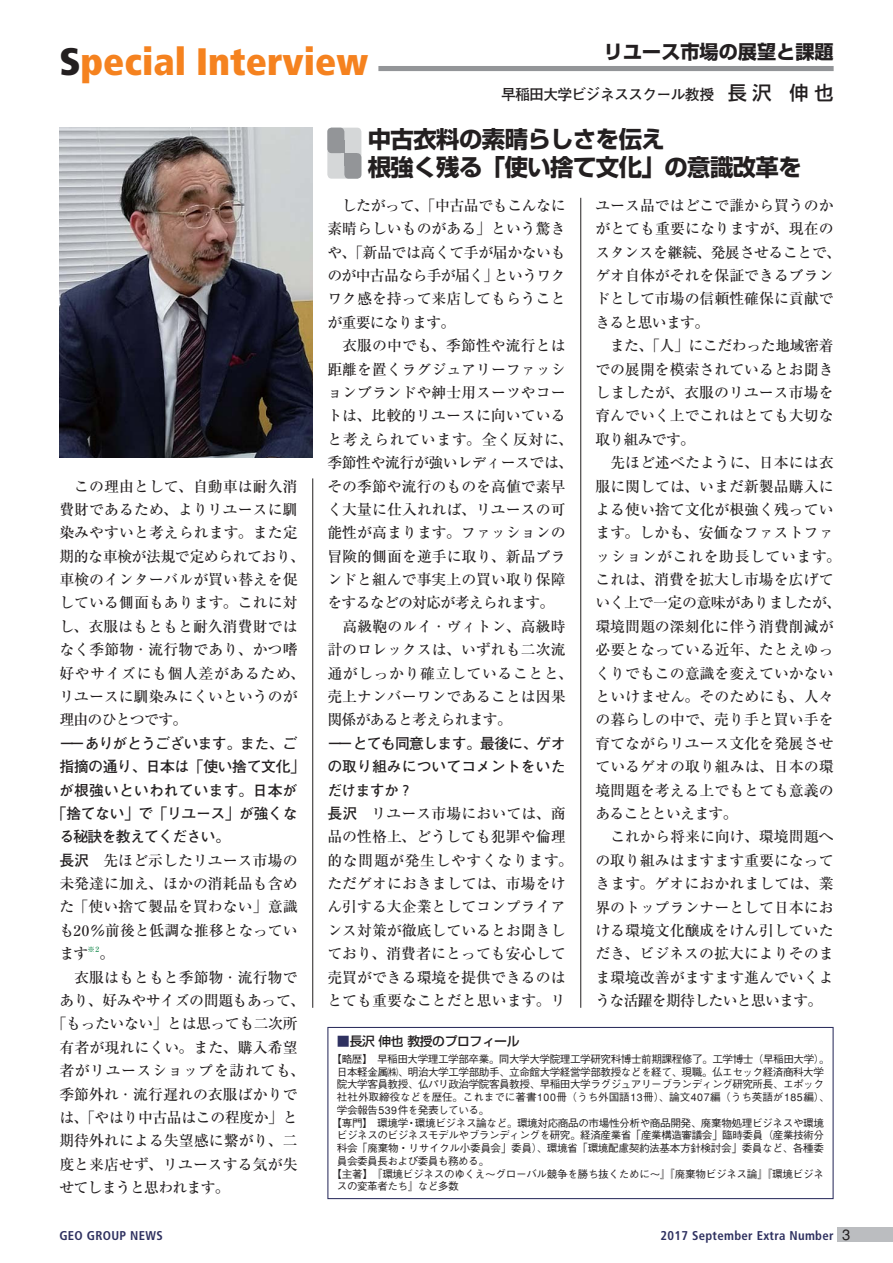
<style>
.page{position:relative;width:893px;height:1263px;background:#fff}
.page>*{position:absolute;margin:0;border:0;box-sizing:border-box;transform-origin:0 0}
.t1{font:900 condensed 38.25px "Frutiger";color:#f5821f}
.t2{font:23.4px/27.6px "Shin Go Bold 83 pv RKSJ H";letter-spacing:-.025em;color:#231f20}
.t3{font:19.2px "Shin Go Bold 83 pv RKSJ H";color:#231f20}
.t4{font:14.85px/23.4px "Ryumin Medium 83 pv RKSJ H";color:#231f20}
.t5{font:14.85px/23.4px "Futo Go B101 Bold 83 pv RKSJ H";letter-spacing:-.04em;color:#231f20;text-align:justify}
.t6{font:14.85px "Ryumin Medium 83 pv RKSJ H";letter-spacing:-.03em;color:#231f20}
.t7{font:14.85px "Futo Go B101 Bold 83 pv RKSJ H";letter-spacing:.005em;color:#231f20}
.t8{font:14.85px "Ryumin Medium 83 pv RKSJ H";letter-spacing:.04em;color:#231f20}
.t9{font:14.85px "Ryumin Medium 83 pv RKSJ H";letter-spacing:-.05em;color:#231f20}
.t10{font:700 condensed 12.75px "Frutiger";letter-spacing:.025em;color:#2f3160}
.t11{font:12.75px "Shin Go Medium 83 pv RKSJ H";letter-spacing:-.025em;color:#231f20}
.t12{font:500 10.65px "Gothic BBB";letter-spacing:-.045em;color:#231f20}
.t13{font:500 10.65px "Gothic BBB";letter-spacing:-.01em;color:#231f20}
.t14{font:7.5px "Ryumin Medium 83 pv RKSJ H";color:#007f3d}
.s1{color:#231f20}
.s2{font-family:"Shin Go Medium 83 pv RKSJ H";font-size:19.2px}
.s3{font-family:"Futo Go B101 Bold 83 pv RKSJ H"}
.s4{color:#2f3160}
.s5{font-family:"Gothic BBB";font-weight:500;font-stretch:normal;font-size:14.85px;color:#231f20}
</style>
<div class="page">
<div style="left:327px;top:128px;width:34px;height:51px;background:#d5d7d8;border-radius:4px"></div>
<div style="left:327px;top:128px;width:17px;height:25px;background:#939598;border-radius:4px"></div>
<div style="left:344px;top:153px;width:17px;height:26px;background:#939598;border-radius:4px"></div>
<div style="left:331px;top:140px;width:13px;height:13px;background:#939598"></div>
<div style="left:344px;top:153px;width:13px;height:13px;background:#939598"></div>
<div style="left:837px;top:1227px;width:55px;height:15px;background:#bbbdc0"></div>
<hr style="left:580px;top:198px;width:1px;height:810px;background:#231f20">
<hr style="left:312px;top:478px;width:1px;height:530px;background:#231f20">
<div style="left:378px;top:66px;width:455px;height:5px;background:#939598"></div>
<img style="left:59px;top:128px;width:253px;height:329px">
<div style="left:327px;top:1027px;width:506px;height:172px;border:1px solid #2f3160"></div>
<h1 class="t1" style="left:59px;top:46px;width:310px"><span class="s1">S</span>pecial Interview</h1>
<p class="t3" style="left:604px;top:45px;width:231px">リユース市場の展望と課題</p>
<p class="t5" style="left:501px;top:85px;width:334px">早稲田大学ビジネススクール教授 <span class="s2">長沢 伸也</span></p>
<p class="t4" style="left:59px;top:476px;width:247px">　この理由として、自動車は耐久消費財であるため、よりリユースに馴染みやすいと考えられます。また定期的な車検が法規で定められており、車検のインターバルが買い替えを促している側面もあります。これに対し、衣服はもともと耐久消費財ではなく季節物・流行物であり、かつ嗜好やサイズにも個人差があるため、リユースに馴染みにくいというのが理由のひとつです。</p>
<p class="t5" style="left:59px;top:734px;width:240px">－－ありがとうございます。また、ご</p>
<p class="t5" style="left:59px;top:757px;width:247px">指摘の通り、日本は「使い捨て文化」</p>
<p class="t7" style="left:59px;top:784px;width:240px">が根強いといわれています。日本が</p>
<p class="t5" style="left:52px;top:804px;width:247px">「捨てない」で「リユース」が強くな</p>
<p class="t5" style="left:59px;top:827px;width:172px">る秘訣を教えてください。</p>
<p class="t4" style="left:59px;top:850px;width:240px;text-align:justify"><span class="s3">長沢</span>　先ほど示したリユース市場の未発達に加え、ほかの消耗品も含めた「使い捨て製品を買わない」意識も20％前後と低調な推移となっています</p>
<p class="t14" style="left:88px;top:946px;width:13px">※2</p>
<p class="t4" style="left:100px;top:944px;width:16px">。</p>
<p class="t4" style="left:59px;top:967px;width:240px">　衣服はもともと季節物・流行物で</p>
<p class="t6" style="left:59px;top:995px;width:247px">あり、好みやサイズの問題もあって、</p>
<p class="t6" style="left:52px;top:1018px;width:247px">「もったいない」とは思っても二次所</p>
<p class="t4" style="left:59px;top:1038px;width:240px">有者が現れにくい。また、購入希望</p>
<p class="t8" style="left:59px;top:1065px;width:247px">者がリユースショップを訪れても、</p>
<p class="t4" style="left:59px;top:1084px;width:240px">季節外れ・流行遅れの衣服ばかりで</p>
<p class="t6" style="left:59px;top:1112px;width:240px">は、「やはり中古品はこの程度か」と</p>
<p class="t4" style="left:59px;top:1131px;width:240px">期待外れによる失望感に繋がり、二</p>
<p class="t4" style="left:59px;top:1154px;width:240px">度と来店せず、リユースする気が失</p>
<p class="t9" style="left:59px;top:1182px;width:172px">せてしまうと思われます。</p>
<h2 class="t2" style="left:368px;top:129px;width:435px">中古衣料の素晴らしさを伝え<br>根強く残る「使い捨て文化」の意識改革を</h2>
<p class="t4" style="left:327px;top:196px;width:247px">　したがって、「中古品でもこんなに素晴らしいものがある」という驚きや、「新品では高くて手が届かないものが中古品なら手が届く」というワクワク感を持って来店してもらうことが重要になります。<br>　衣服の中でも、季節性や流行とは距離を置くラグジュアリーファッションブランドや紳士用スーツやコートは、比較的リユースに向いていると考えられています。全く反対に、季節性や流行が強いレディースでは、その季節や流行のものを高値で素早く大量に仕入れれば、リユースの可能性が高まります。ファッションの冒険的側面を逆手に取り、新品ブランドと組んで事実上の買い取り保障をするなどの対応が考えられます。<br>　高級鞄のルイ・ヴィトン、高級時計のロレックスは、いずれも二次流通がしっかり確立していることと、売上ナンバーワンであることは因果関係があると考えられます。</p>
<p class="t5" style="left:327px;top:734px;width:240px">－－とても同意します。最後に、ゲオの取り組みについてコメントをいただけますか？</p>
<p class="t4" style="left:327px;top:804px;width:247px"><span class="s3">長沢</span>　リユース市場においては、商品の性格上、どうしても犯罪や倫理的な問題が発生しやすくなります。ただゲオにおきましては、市場をけん引する大企業としてコンプライアンス対策が徹底しているとお聞きしており、消費者にとっても安心して売買ができる環境を提供できるのはとても重要なことだと思います。リ</p>
<p class="t4" style="left:595px;top:196px;width:247px">ユース品ではどこで誰から買うのかがとても重要になりますが、現在のスタンスを継続、発展させることで、ゲオ自体がそれを保証できるブランドとして市場の信頼性確保に貢献できると思います。<br>　また、「人」にこだわった地域密着での展開を模索されているとお聞きしましたが、衣服のリユース市場を育んでいく上でこれはとても大切な取り組みです。<br>　先ほど述べたように、日本には衣服に関しては、いまだ新製品購入による使い捨て文化が根強く残っています。しかも、安価なファストファッションがこれを助長しています。これは、消費を拡大し市場を広げていく上で一定の意味がありましたが、環境問題の深刻化に伴う消費削減が必要となっている近年、たとえゆっくりでもこの意識を変えていかないといけません。そのためにも、人々の暮らしの中で、売り手と買い手を育てながらリユース文化を発展させているゲオの取り組みは、日本の環境問題を考える上でもとても意義のあることといえます。<br>　これから将来に向け、環境問題への取り組みはますます重要になってきます。ゲオにおかれましては、業界のトップランナーとして日本における環境文化醸成をけん引していただき、ビジネスの拡大によりそのまま環境改善がますます進んでいくような活躍を期待したいと思います。</p>
<p class="t11" style="left:337px;top:1036px;width:184px"><span class="s4">■</span>長沢 伸也 教授のプロフィール</p>
<p class="t12" style="left:331px;top:1055px;width:499px">【略歴】　早稲田大学理工学部卒業。同大学大学院理工学研究科博士前期課程修了。工学博士（早稲田大学）。</p>
<p class="t12" style="left:337px;top:1068px;width:488px">日本軽金属㈱、明治大学工学部助手、立命館大学経営学部教授などを経て、現職。仏エセック経済商科大学</p>
<p class="t12" style="left:337px;top:1080px;width:488px">院大学客員教授、仏パリ政治学院客員教授、早稲田大学ラグジュアリーブランディング研究所長、エポック</p>
<p class="t13" style="left:337px;top:1093px;width:494px">社社外取締役などを歴任。これまでに著書100冊（うち外国語13冊）、論文407編（うち英語が185編）、</p>
<p class="t12" style="left:337px;top:1106px;width:154px">学会報告539件を発表している。</p>
<p class="t12" style="left:331px;top:1119px;width:494px">【専門】　環境学・環境ビジネス論など。環境対応商品の市場性分析や商品開発、廃棄物処理ビジネスや環境</p>
<p class="t12" style="left:337px;top:1131px;width:488px">ビジネスのビジネスモデルやブランディングを研究。経済産業省「産業構造審議会」臨時委員（産業技術分</p>
<p class="t12" style="left:337px;top:1144px;width:488px">科会「廃棄物・リサイクル小委員会」委員）、環境省「環境配慮契約法基本方針検討会」委員など、各種委</p>
<p class="t12" style="left:337px;top:1157px;width:154px">員会委員長および委員も務める。</p>
<p class="t12" style="left:331px;top:1170px;width:494px">【主著】『環境ビジネスのゆくえ～グローバル競争を勝ち抜くために～』『廃棄物ビジネス論』『環境ビジネ</p>
<p class="t12" style="left:337px;top:1182px;width:123px">スの変革者たち』など多数</p>
<p class="t10" style="left:59px;top:1230px;width:105px">GEO GROUP NEWS</p>
<p class="t10" style="left:660px;top:1230px;width:191px">2017 September Extra Number <span class="s5">3</span></p>
</div>
